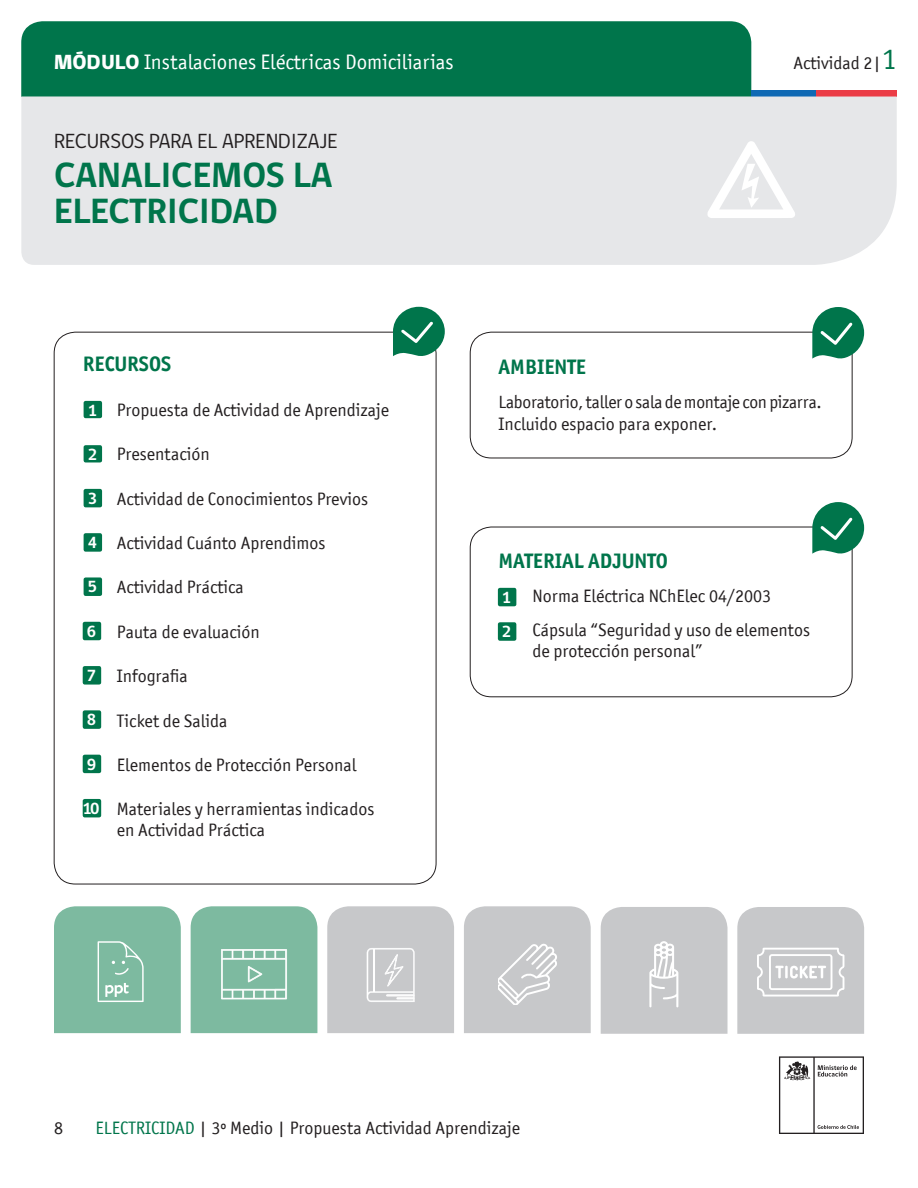
<style>
.page{position:relative;width:918px;height:1188px;background:#fff}
.page>*{position:absolute;margin:0;border:0;box-sizing:border-box;transform-origin:0 0}
.t1{font:700 36px/36px "gob CL";color:#00754b}
.t2{font:21px "Officina San ITC";color:#fff}
.t3{font:700 21px "Officina San ITC";color:#00754b}
.t4{font:21px "gob CL";color:#231f20}
.t5{font:18px/21px "Officina San ITC";color:#231f20}
.t6{font:700 16.5px "gob CL";color:#fff}
.s1{font-family:"gob CL";font-weight:800}
.s2{font-size:30px;color:#00754b}
.s3{color:#00754b}
</style>
<div class="page">
<svg style="left:779px;top:1056px;width:85px;height:78px"></svg>
<div style="left:21px;top:21px;width:730px;height:76px;background:#00754b"></div>
<div style="left:751px;top:90px;width:65px;height:7px;background:#0f69b4"></div>
<div style="left:816px;top:90px;width:81px;height:7px;background:#eb3c46"></div>
<div style="left:21px;top:97px;width:876px;height:168px;background:#e6e7e9"></div>
<div style="left:470px;top:332px;width:383px;height:126px;border:1px solid #231f20;border-radius:21px"></div>
<svg style="left:812px;top:307px;width:52px;height:53px"></svg>
<svg style="left:707px;top:141px;width:89px;height:77px"></svg>
<svg style="left:393px;top:307px;width:52px;height:51px"></svg>
<div style="left:84px;top:401px;width:18px;height:17px;background:#00754b;border-radius:2px"></div>
<div style="left:84px;top:445px;width:18px;height:17px;background:#00754b;border-radius:2px"></div>
<div style="left:84px;top:489px;width:18px;height:18px;background:#00754b;border-radius:2px"></div>
<div style="left:84px;top:533px;width:18px;height:19px;background:#00754b;border-radius:2px"></div>
<div style="left:84px;top:577px;width:18px;height:19px;background:#00754b;border-radius:2px"></div>
<div style="left:83px;top:622px;width:18px;height:18px;background:#00754b;border-radius:2px"></div>
<div style="left:83px;top:666px;width:18px;height:19px;background:#00754b;border-radius:2px"></div>
<div style="left:83px;top:710px;width:18px;height:19px;background:#00754b;border-radius:2px"></div>
<div style="left:83px;top:755px;width:18px;height:18px;background:#00754b;border-radius:2px"></div>
<div style="left:83px;top:799px;width:18px;height:18px;background:#00754b;border-radius:2px"></div>
<div style="left:470px;top:527px;width:383px;height:170px;border:1px solid #231f20;border-radius:21px"></div>
<svg style="left:812px;top:502px;width:52px;height:53px"></svg>
<div style="left:498px;top:588px;width:18px;height:18px;background:#00754b;border-radius:2px"></div>
<div style="left:498px;top:622px;width:18px;height:19px;background:#00754b;border-radius:2px"></div>
<div style="left:54px;top:906px;width:127px;height:127px;background:#7dbaa0"></div>
<svg style="left:737px;top:907px;width:127px;height:127px;background:#cbccce"></svg>
<svg style="left:601px;top:907px;width:127px;height:127px;background:#cacbcd"></svg>
<svg style="left:464px;top:906px;width:127px;height:127px;background:#cacbcd"></svg>
<svg style="left:327px;top:906px;width:127px;height:127px;background:#c9cacc"></svg>
<hr style="left:374px;top:949px;width:1px;height:43px;background:#fff">
<svg style="left:191px;top:906px;width:126px;height:127px;background:#85bea5"></svg>
<p class="t2" style="left:54px;top:50px;width:401px"><span class="s1">MÓDULO</span> Instalaciones Eléctricas Domiciliarias</p>
<p class="t5" style="left:794px;top:53px;width:105px">Actividad 2|<span class="s2">1</span></p>
<p class="t4" style="left:54px;top:127px;width:285px">RECURSOS PARA EL APRENDIZAJE</p>
<p class="t1" style="left:54px;top:158px;width:280px">CANALICEMOS LA<br>ELECTRICIDAD</p>
<p class="t3" style="left:83px;top:351px;width:90px">RECURSOS</p>
<p class="t5" style="left:117px;top:399px;width:274px">Propuesta de Actividad de Aprendizaje</p>
<p class="t5" style="left:117px;top:444px;width:94px">Presentación</p>
<p class="t5" style="left:117px;top:488px;width:253px">Actividad de Conocimientos Previos</p>
<p class="t5" style="left:117px;top:532px;width:210px">Actividad Cuánto Aprendimos</p>
<p class="t5" style="left:117px;top:577px;width:128px">Actividad Práctica</p>
<p class="t5" style="left:117px;top:621px;width:144px">Pauta de evaluación</p>
<p class="t5" style="left:117px;top:665px;width:72px">Infografia</p>
<p class="t5" style="left:117px;top:710px;width:112px">Ticket de Salida</p>
<p class="t5" style="left:117px;top:754px;width:241px">Elementos de Protección Personal</p>
<p class="t5" style="left:117px;top:799px;width:259px">Materiales y herramientas indicados en Actividad Práctica</p>
<p class="t6" style="left:88px;top:399px;width:11px">1</p>
<p class="t6" style="left:88px;top:443px;width:11px">2</p>
<p class="t6" style="left:88px;top:487px;width:11px">3</p>
<p class="t6" style="left:88px;top:531px;width:11px">4</p>
<p class="t6" style="left:88px;top:576px;width:11px">5</p>
<p class="t6" style="left:87px;top:620px;width:11px">6</p>
<p class="t6" style="left:87px;top:664px;width:11px">7</p>
<p class="t6" style="left:87px;top:708px;width:11px">8</p>
<p class="t6" style="left:87px;top:753px;width:11px">9</p>
<p class="t6" style="left:83px;top:797px;width:19px">10</p>
<p class="t3" style="left:499px;top:353px;width:89px">AMBIENTE</p>
<p class="t5" style="left:499px;top:391px;width:325px;line-height:21.6px">Laboratorio, taller o sala de montaje con pizarra.<br>Incluido espacio para exponer.</p>
<p class="t3" style="left:499px;top:548px;width:171px">MATERIAL ADJUNTO</p>
<p class="t5" style="left:533px;top:585px;width:240px">Norma Eléctrica NChElec 04/2003</p>
<p class="t5" style="left:533px;top:619px;width:279px">Cápsula “Seguridad y uso de elementos de protección personal”</p>
<p class="t6" style="left:502px;top:586px;width:11px">1</p>
<p class="t6" style="left:502px;top:620px;width:11px">2</p>
<p class="t5" style="left:54px;top:1117px;width:10px">8</p>
<p class="t5" style="left:95px;top:1117px;width:426px"><span class="s3">ELECTRICIDAD</span> | 3º Medio | Propuesta Actividad Aprendizaje</p>
</div>
